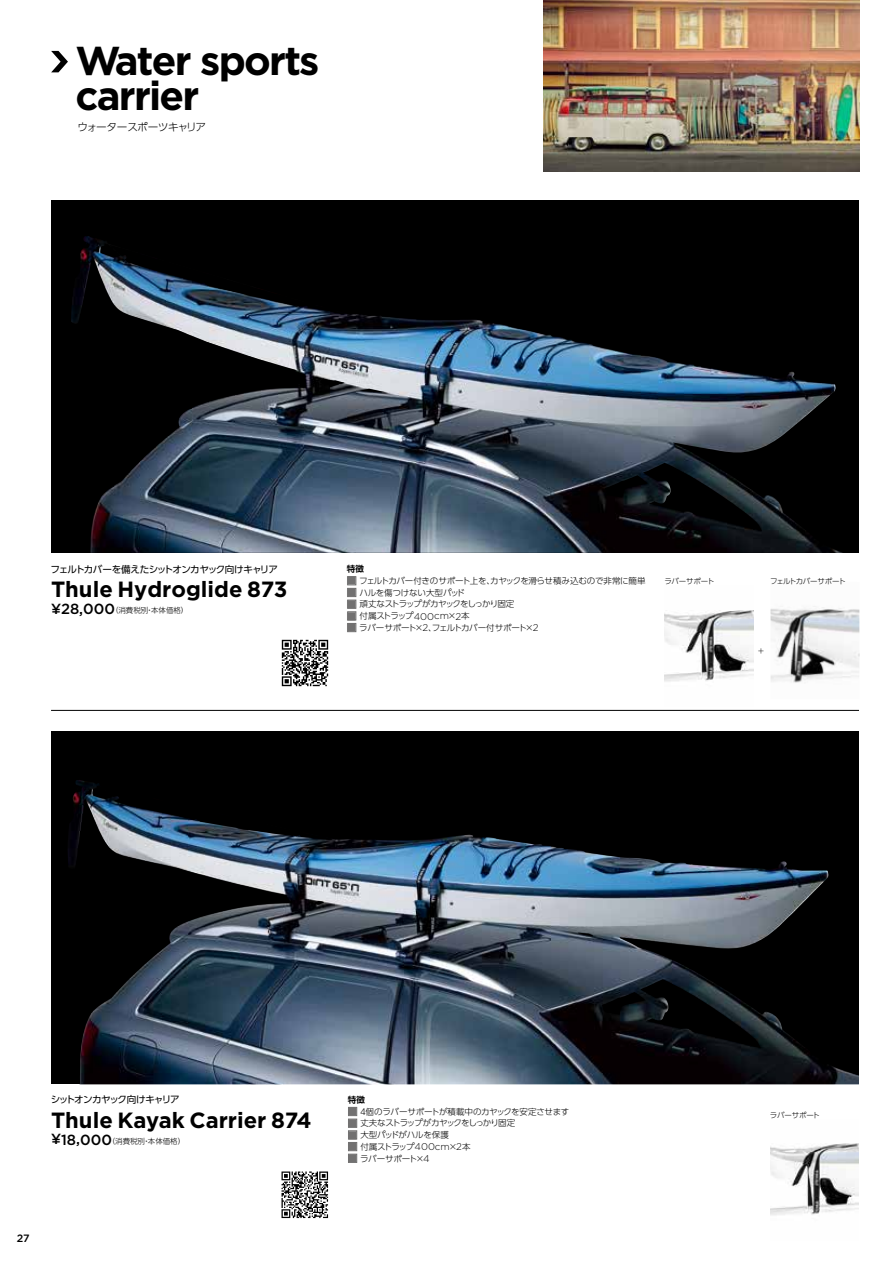
<style>
.page{position:relative;width:893px;height:1263px;background:#fff}
.page>*{position:absolute;margin:0;border:0;box-sizing:border-box;transform-origin:0 0}
.t1{font:700 40.35px/35.1px "Thule";letter-spacing:-.045em;color:#000}
.t2{font:700 22.05px "Thule";color:#000}
.t3{font:300 10.65px "UD Shin Go Pro";letter-spacing:-.055em;color:#000}
.t4{font:500 10.65px "Thule";color:#000}
.t5{font:9.6px "UD Shin Go Pro";letter-spacing:-.075em;color:#000}
.t6{font:9.6px "UD Shin Go Pro";letter-spacing:-.1em;color:#000}
.t7{font:300 8.55px "UD Shin Go Pro";letter-spacing:-.035em;color:#000}
.t8{font:300 8.55px "UD Shin Go Pro";letter-spacing:-.1em;color:#000}
.t9{font:300 8.55px "UD Shin Go Pro";letter-spacing:-.105em;color:#000}
.t10{font:300 8.55px "UD Shin Go Pro";letter-spacing:-.015em;color:#000}
.t11{font:700 8.55px "UD Shin Go Pro De";color:#000}
.t12{font:300 7.8px "UD Shin Go Pro";color:#000}
.t13{font:300 7.5px "UD Shin Go Pro";letter-spacing:-.005em;color:#000}
.t14{font:300 7.5px "UD Shin Go Pro";letter-spacing:-.08em;color:#000}
.s1{font-family:"UD Shin Go Pr 6";font-weight:800;font-size:9.6px;color:#727171}
.s2{font-family:"Thule";font-size:9.75px}
.s3{font-family:"Thule";font-weight:500;font-size:14.7px}
</style>
<div class="page">
<img style="left:543px;top:0;width:316px;height:172px">
<div style="left:51px;top:731px;width:808px;height:353px;background:#000"></div>
<img style="left:68px;top:780px;width:791px;height:304px">
<div style="left:51px;top:200px;width:808px;height:353px;background:#000"></div>
<img style="left:71px;top:236px;width:772px;height:317px">
<img style="left:664px;top:610px;width:89px;height:72px">
<img style="left:770px;top:1143px;width:89px;height:72px">
<img style="left:770px;top:606px;width:89px;height:77px">
<hr style="left:51px;top:710px;width:808px;height:1px;background:#000">
<div style="left:348px;top:1107px;width:9px;height:9px;border:1px solid #727171"></div>
<div style="left:348px;top:1119px;width:9px;height:9px;border:1px solid #727171"></div>
<div style="left:348px;top:1130px;width:9px;height:9px;border:1px solid #727171"></div>
<div style="left:348px;top:1142px;width:9px;height:9px;border:1px solid #727171"></div>
<div style="left:348px;top:1154px;width:9px;height:9px;border:1px solid #727171"></div>
<div style="left:347px;top:576px;width:9px;height:9px;border:1px solid #727171"></div>
<div style="left:347px;top:588px;width:9px;height:9px;border:1px solid #727171"></div>
<div style="left:347px;top:600px;width:9px;height:9px;border:1px solid #727171"></div>
<div style="left:347px;top:611px;width:9px;height:9px;border:1px solid #727171"></div>
<div style="left:347px;top:623px;width:9px;height:9px;border:1px solid #727171"></div>
<svg style="left:51px;top:51px;width:17px;height:21px"></svg>
<img style="left:281px;top:1171px;width:48px;height:48px">
<img style="left:281px;top:639px;width:48px;height:48px">
<h1 class="t1" style="left:76px;top:44px;width:246px">Water sports carrier</h1>
<p class="t3" style="left:78px;top:118px;width:130px">ウォータースポーツキャリア</p>
<p class="t5" style="left:51px;top:561px;width:229px">フェルトカバーを備えたシットオンカヤック向けキャリア</p>
<p class="t11" style="left:347px;top:562px;width:19px">特徴</p>
<p class="t7" style="left:347px;top:574px;width:300px"><span class="s1">■</span> フェルトカバー付きのサポート上を、カヤックを滑らせ積み込むので非常に簡単</p>
<p class="t7" style="left:347px;top:585px;width:120px"><span class="s1">■</span> ハルを傷つけない大型パッド</p>
<p class="t8" style="left:347px;top:597px;width:169px"><span class="s1">■</span> 頑丈なストラップがカヤックをしっかり固定</p>
<p class="t9" style="left:347px;top:609px;width:124px"><span class="s1">■</span> 付属ストラップ<span class="s2">400cm</span>×<span class="s2">2</span>本</p>
<p class="t7" style="left:347px;top:621px;width:193px"><span class="s1">■</span> ラバーサポート×<span class="s2">2</span>、フェルトカバー付サポート×<span class="s2">2</span></p>
<h2 class="t2" style="left:51px;top:576px;width:238px">Thule Hydroglide 873</h2>
<p class="t13" style="left:51px;top:604px;width:139px"><span class="s3">¥28,000</span>（消費税別・本体価格）</p>
<p class="t13" style="left:664px;top:575px;width:52px">ラバーサポート</p>
<p class="t14" style="left:770px;top:575px;width:77px">フェルトカバーサポート</p>
<p class="t12" style="left:757px;top:644px;width:9px">＋</p>
<p class="t6" style="left:51px;top:1092px;width:131px">シットオンカヤック向けキャリア</p>
<p class="t11" style="left:348px;top:1092px;width:19px">特徴</p>
<p class="t7" style="left:348px;top:1104px;width:223px"><span class="s1">■</span> ４個のラバーサポートが積載中のカヤックを安定させます</p>
<p class="t8" style="left:348px;top:1116px;width:169px"><span class="s1">■</span> 丈夫なストラップがカヤックをしっかり固定</p>
<p class="t7" style="left:348px;top:1128px;width:103px"><span class="s1">■</span> 大型パッドがハルを保護</p>
<p class="t9" style="left:348px;top:1140px;width:124px"><span class="s1">■</span> 付属ストラップ<span class="s2">400cm</span>×<span class="s2">2</span>本</p>
<p class="t10" style="left:348px;top:1151px;width:83px"><span class="s1">■</span> ラバーサポート×<span class="s2">4</span></p>
<h2 class="t2" style="left:51px;top:1106px;width:262px">Thule Kayak Carrier 874</h2>
<p class="t13" style="left:51px;top:1135px;width:136px"><span class="s3">¥18,000</span>（消費税別・本体価格）</p>
<p class="t4" style="left:17px;top:1231px;width:14px">27</p>
<p class="t13" style="left:770px;top:1108px;width:52px">ラバーサポート</p>
</div>
